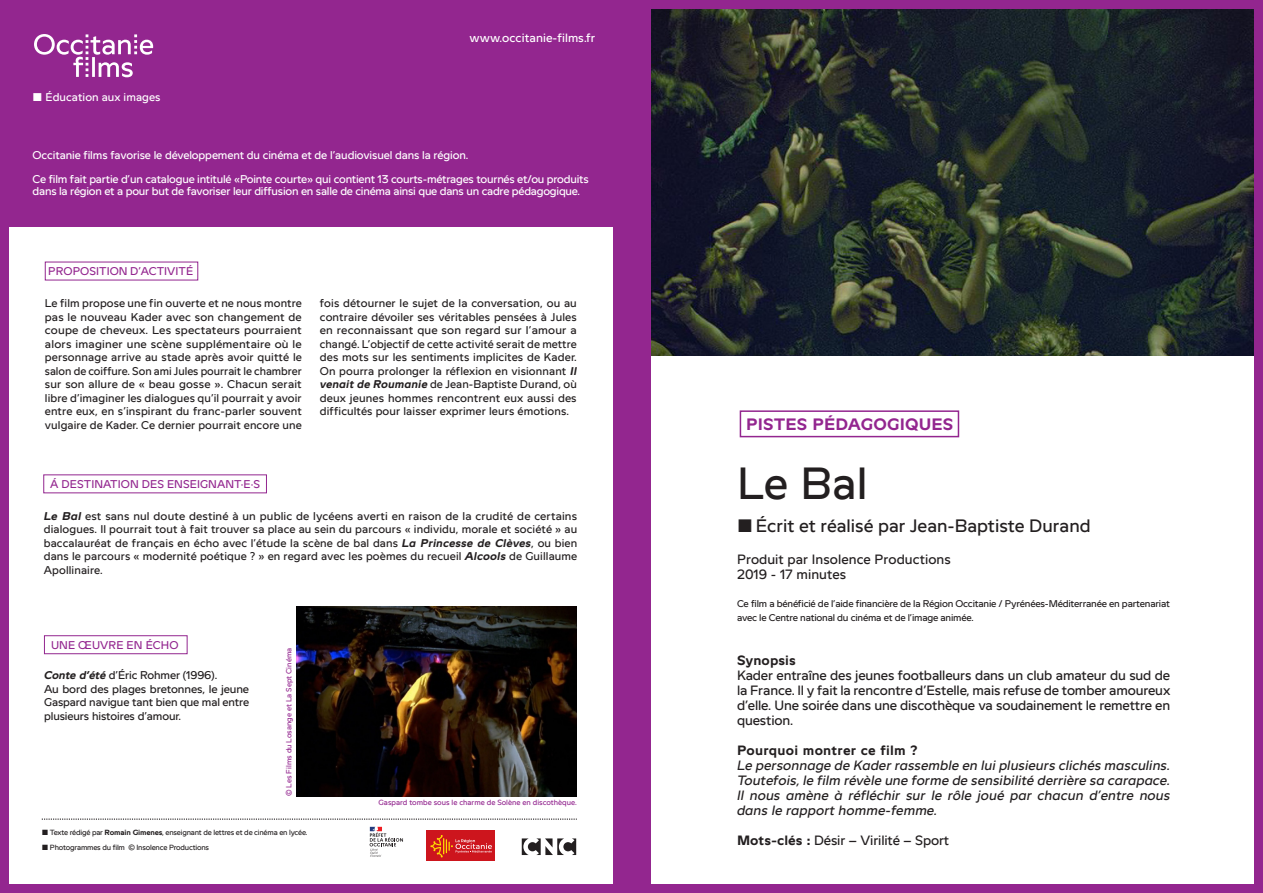
<style>
.page{position:relative;width:1263px;height:893px;background:#fff}
.page>*{position:absolute;margin:0;border:0;box-sizing:border-box;transform-origin:0 0}
.t1{font:45px "Bobine";color:#231f20}
.t2{font:18px "Bobine";color:#231f20}
.t3{font:700 16.5px "Bobine";letter-spacing:.005em;color:#93268f}
.t4{font:13.5px/15px "Bobine";letter-spacing:-.01em;color:#231f20;text-align:justify}
.t5{font:italic 13.5px/15px "Bobine";letter-spacing:.01em;color:#231f20;text-align:justify}
.t6{font:700 13.5px "Bobine";letter-spacing:.02em;color:#231f20}
.t7{font:12px "Bobine";letter-spacing:.005em;color:#fff}
.t8{font:11.25px/13.5px "Bobine";letter-spacing:.01em;color:#231f20;text-align:justify}
.t9{font:11.25px/12px "Bobine";letter-spacing:-.02em;color:#fff}
.t10{font:11.25px "Bobine";letter-spacing:.005em;color:#93268f}
.t11{font:11.25px "Bobine";letter-spacing:-.01em;color:#231f20}
.t12{font:11.25px "Bobine";letter-spacing:.005em;color:#fff}
.t13{font:9.75px "Bobine";letter-spacing:-.02em;color:#231f20}
.t14{font:7.5px "Bobine";letter-spacing:-.025em;color:#231f20}
.t15{font:7.5px "Bobine";color:#93268f}
.s1{font-weight:700;font-style:italic}
.s2{font-weight:700}
</style>
<div class="page">
<div style="left:740px;top:410px;width:219px;height:27px;border:2px solid #93268f"></div>
<img style="left:651px;top:9px;width:604px;height:346px">
<div style="left:1255px;top:0;width:8px;height:893px;background:#93268f"></div>
<div style="left:613px;top:0;width:29px;height:893px;background:#93268f"></div>
<div style="left:613px;top:885px;width:650px;height:8px;background:#93268f"></div>
<div style="left:613px;top:0;width:650px;height:9px;background:#93268f"></div>
<div style="left:0;top:0;width:629px;height:226px;background:#93268f"></div>
<svg style="left:34px;top:34px;width:119px;height:43px"></svg>
<div style="left:426px;top:831px;width:69px;height:30px;background:#cd151d"></div>
<svg style="left:430px;top:835px;width:62px;height:22px"></svg>
<svg style="left:522px;top:838px;width:54px;height:17px"></svg>
<svg style="left:42px;top:819px;width:535px;height:1px"></svg>
<svg style="left:370px;top:827px;width:33px;height:30px"></svg>
<div style="left:0;top:0;width:9px;height:893px;background:#93268f"></div>
<div style="left:0;top:884px;width:651px;height:9px;background:#93268f"></div>
<div style="left:621px;top:0;width:30px;height:893px;background:#93268f"></div>
<div style="left:44px;top:635px;width:143px;height:19px;border:1px solid #93268f"></div>
<img style="left:296px;top:607px;width:280px;height:189px">
<p class="t12" style="left:46px;top:91px;width:116px">Éducation aux images</p>
<p class="t7" style="left:469px;top:32px;width:127px">www.occitanie-films.fr</p>
<p class="t9" style="left:33px;top:149px;width:437px">Occitanie films favorise le développement du cinéma et de l’audiovisuel dans la région.</p>
<p class="t9" style="left:33px;top:173px;width:558px">Ce film fait partie d’un catalogue intitulé «Pointe courte» qui contient 13 courts-métrages tournés et/ou produits dans la région et a pour but de favoriser leur diffusion en salle de cinéma ainsi que dans un cadre pédagogique.</p>
<p class="t10" style="left:48px;top:265px;width:147px">PROPOSITION D’ACTIVITÉ</p>
<p class="t8" style="left:45px;top:296px;width:259px">Le film propose une fin ouverte et ne nous montre pas le nouveau Kader avec son changement de coupe de cheveux. Les spectateurs pourraient alors imaginer une scène supplémentaire où le personnage arrive au stade après avoir quitté le salon de coiffure. Son ami Jules pourrait le chambrer sur son allure de « beau gosse ». Chacun serait libre d’imaginer les dialogues qu’il pourrait y avoir entre eux, en s’inspirant du franc-parler souvent vulgaire de Kader. Ce dernier pourrait encore une</p>
<p class="t8" style="left:320px;top:296px;width:258px">fois détourner le sujet de la conversation, ou au contraire dévoiler ses véritables pensées à Jules en reconnaissant que son regard sur l’amour a changé. L’objectif de cette activité serait de mettre des mots sur les sentiments implicites de Kader.<br>On pourra prolonger la réflexion en visionnant <span class="s1">Il venait de Roumanie</span> de Jean-Baptiste Durand, où deux jeunes hommes rencontrent eux aussi des difficultés pour laisser exprimer leurs émotions.</p>
<p class="t10" style="left:50px;top:478px;width:211px">À DESTINATION DES ENSEIGNANT·E·S</p>
<p class="t8" style="left:44px;top:509px;width:535px"><span class="s1">Le Bal</span> est sans nul doute destiné à un public de lycéens averti en raison de la crudité de certains dialogues. Il pourrait tout à fait trouver sa place au sein du parcours « individu, morale et société » au baccalauréat de français en écho avec l’étude la scène de bal dans <span class="s1">La Princesse de Clèves</span>, ou bien dans le parcours « modernité poétique ? » en regard avec les poèmes du recueil <span class="s1">Alcools</span> de Guillaume Apollinaire.</p>
<p class="t10" style="left:51px;top:639px;width:129px">UNE ŒUVRE EN ÉCHO</p>
<p class="t11" style="left:44px;top:669px;width:175px"><span class="s1">Conte d’été</span> d’Éric Rohmer (1996).</p>
<p class="t8" style="left:44px;top:682px;width:207px">Au bord des plages bretonnes, le jeune Gaspard navigue tant bien que mal entre plusieurs histoires d’amour.</p>
<p class="t15" style="left:285px;top:796px;width:150px;rotate:-90deg">© Les Films du Losange et La Sept Cinéma</p>
<p class="t14" style="left:50px;top:828px;width:259px">Texte rédigé par <span class="s2">Romain Gimenes</span>, enseignant de lettres et de cinéma en lycée.</p>
<p class="t14" style="left:50px;top:843px;width:161px">Photogrammes du film © Insolence Productions</p>
<p class="t15" style="left:379px;top:798px;width:200px">Gaspard tombe sous le charme de Solène en discothèque.</p>
<p class="t3" style="left:746px;top:415px;width:209px">PISTES PÉDAGOGIQUES</p>
<p class="t1" style="left:737px;top:459px;width:132px">Le Bal</p>
<p class="t2" style="left:756px;top:516px;width:336px">Écrit et réalisé par Jean-Baptiste Durand</p>
<p class="t4" style="left:737px;top:551px;width:215px">Produit par Insolence Productions</p>
<p class="t4" style="left:737px;top:566px;width:111px">2019 - 17 minutes</p>
<p class="t13" style="left:737px;top:598px;width:434px">Ce film a bénéficié de l’aide financière de la Région Occitanie / Pyrénées-Méditerranée en partenariat</p>
<p class="t13" style="left:737px;top:612px;width:238px">avec le Centre national du cinéma et de l’image animée.</p>
<p class="t6" style="left:737px;top:653px;width:60px">Synopsis</p>
<p class="t4" style="left:737px;top:668px;width:435px">Kader entraîne des jeunes footballeurs dans un club amateur du sud de la France. Il y fait la rencontre d’Estelle, mais refuse de tomber amoureux d’elle. Une soirée dans une discothèque va soudainement le remettre en question.</p>
<p class="t6" style="left:737px;top:743px;width:182px">Pourquoi montrer ce film ?</p>
<p class="t5" style="left:737px;top:758px;width:435px">Le personnage de Kader rassemble en lui plusieurs clichés masculins.<br>Toutefois, le film révèle une forme de sensibilité derrière sa carapace.<br>Il nous amène à réfléchir sur le rôle joué par chacun d’entre nous dans le rapport homme-femme.</p>
<p class="t4" style="left:737px;top:832px;width:214px"><span class="s2">Mots-clés :</span> Désir – Virilité – Sport</p>
</div>
